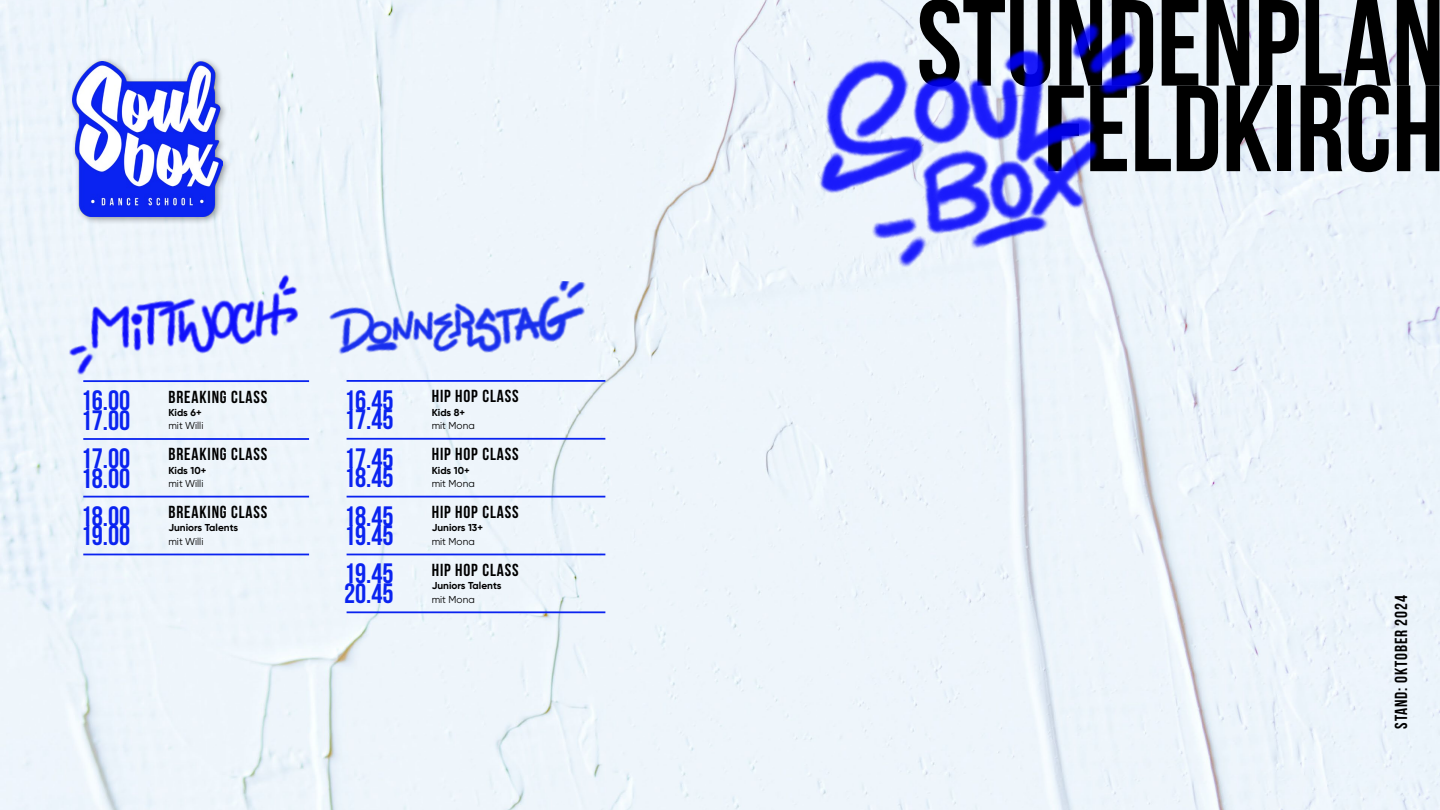
<style>
.page{position:relative;width:1440px;height:810px;background:#eef5fb}
.page>*{position:absolute;margin:0;border:0;box-sizing:border-box;transform-origin:0 0}
.t1{font:700 122.32px "Bebas Neue";color:#000}
.t2{font:700 28.05px "Bebas Neue";color:#0a23f0}
.t3{font:700 17.4px "Bebas Neue";letter-spacing:.05em;color:#000}
.t4{font:700 10.05px "Gilroy";color:#000}
.t5{font:10.05px "Gilroy";color:#000}
</style>
<div class="page">
<div style="left:69px;top:57px;width:162px;height:168px;background:#000;opacity:.4"></div>
<img style="left:73px;top:61px;width:149px;height:155px">
<img style="left:60px;top:269px;width:254px;height:112px">
<hr style="left:83px;top:438px;width:226px;height:2px;background:#0a23f0">
<hr style="left:83px;top:496px;width:226px;height:2px;background:#0a23f0">
<hr style="left:83px;top:380px;width:226px;height:2px;background:#0a23f0">
<hr style="left:83px;top:554px;width:226px;height:1px;background:#0a23f0">
<img style="left:320px;top:273px;width:274px;height:133px">
<hr style="left:347px;top:438px;width:258px;height:2px;background:#0a23f0">
<hr style="left:347px;top:380px;width:258px;height:2px;background:#0a23f0">
<hr style="left:347px;top:496px;width:258px;height:2px;background:#0a23f0">
<hr style="left:347px;top:554px;width:258px;height:1px;background:#0a23f0">
<hr style="left:347px;top:611px;width:258px;height:2px;background:#0a23f0">
<img style="left:755px;top:0;width:477px;height:372px">
<p class="t1" style="left:917px;top:-24px;width:529px">STUNDENPLAN</p>
<p class="t1" style="left:1043px;top:62px;width:402px">FELDKIRCH</p>
<p class="t2" style="left:81px;top:385px;width:51px">16.00</p>
<p class="t2" style="left:81px;top:405px;width:51px">17.00</p>
<p class="t2" style="left:81px;top:443px;width:51px">17.00</p>
<p class="t2" style="left:81px;top:462px;width:51px">18.00</p>
<p class="t2" style="left:81px;top:500px;width:51px">18.00</p>
<p class="t2" style="left:81px;top:520px;width:51px">19.00</p>
<p class="t3" style="left:168px;top:387px;width:101px">BREAKING CLASS</p>
<p class="t4" style="left:168px;top:406px;width:35px">Kids 6+</p>
<p class="t5" style="left:168px;top:420px;width:37px">mit Willi</p>
<p class="t3" style="left:168px;top:445px;width:101px">BREAKING CLASS</p>
<p class="t4" style="left:168px;top:464px;width:39px">Kids 10+</p>
<p class="t5" style="left:168px;top:477px;width:37px">mit Willi</p>
<p class="t3" style="left:168px;top:503px;width:101px">BREAKING CLASS</p>
<p class="t4" style="left:168px;top:522px;width:71px">Juniors Talents</p>
<p class="t5" style="left:168px;top:535px;width:37px">mit Willi</p>
<p class="t2" style="left:344px;top:385px;width:51px">16.45</p>
<p class="t2" style="left:344px;top:404px;width:51px">17.45</p>
<p class="t2" style="left:344px;top:443px;width:51px">17.45</p>
<p class="t2" style="left:344px;top:462px;width:51px">18.45</p>
<p class="t2" style="left:344px;top:500px;width:51px">18.45</p>
<p class="t2" style="left:344px;top:520px;width:51px">19.45</p>
<p class="t2" style="left:344px;top:558px;width:51px">19.45</p>
<p class="t2" style="left:344px;top:578px;width:51px">20.45</p>
<p class="t3" style="left:432px;top:387px;width:88px">HIP HOP CLASS</p>
<p class="t4" style="left:432px;top:406px;width:35px">Kids 8+</p>
<p class="t5" style="left:432px;top:419px;width:45px">mit Mona</p>
<p class="t3" style="left:432px;top:445px;width:88px">HIP HOP CLASS</p>
<p class="t4" style="left:432px;top:464px;width:39px">Kids 10+</p>
<p class="t5" style="left:432px;top:477px;width:45px">mit Mona</p>
<p class="t3" style="left:432px;top:503px;width:88px">HIP HOP CLASS</p>
<p class="t4" style="left:432px;top:522px;width:53px">Juniors 13+</p>
<p class="t5" style="left:432px;top:535px;width:45px">mit Mona</p>
<p class="t3" style="left:432px;top:560px;width:88px">HIP HOP CLASS</p>
<p class="t4" style="left:432px;top:579px;width:71px">Juniors Talents</p>
<p class="t5" style="left:432px;top:593px;width:45px">mit Mona</p>
<p class="t3" style="left:1392px;top:729px;width:135px;rotate:-90deg">STAND: OKTOBER 2024</p>
</div>
